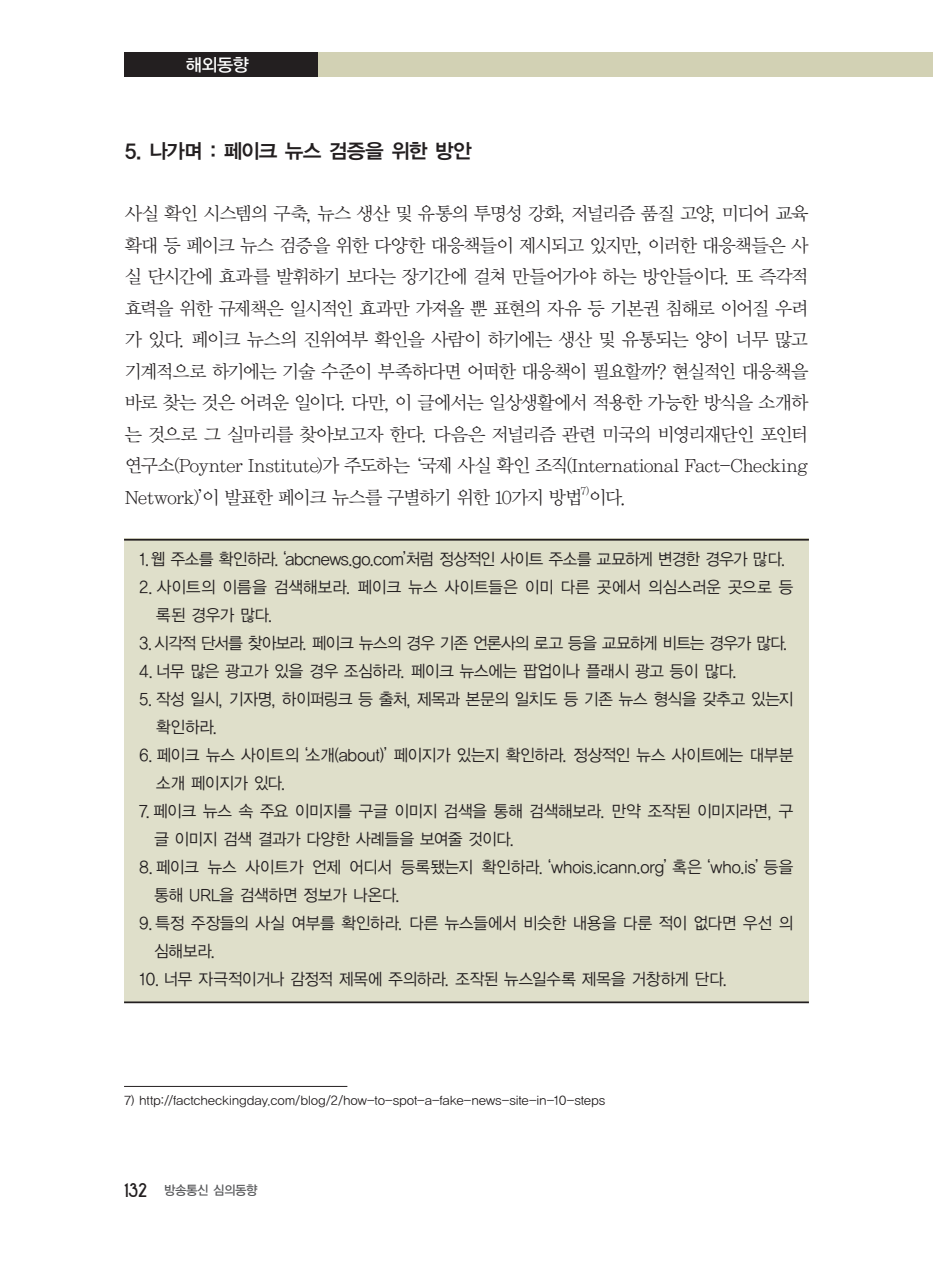
<style>
.page{position:relative;width:933px;height:1275px;background:#fff}
.page>*{position:absolute;margin:0;border:0;box-sizing:border-box;transform-origin:0 0}
.t1{font:20.12px "YGO14";letter-spacing:-.12em;color:#231f20}
.t2{font:18.55px/31.5px "Y Mj O12";letter-spacing:-.12em;color:#231f20;text-align:justify}
.t3{font:17.5px "YGO13";color:#fff}
.t4{font:17.5px "Brassfield";color:#231f20}
.t5{font:16.45px "YGO12";letter-spacing:-.095em;color:#231f20;scale:.95 1}
.t6{font:16.45px "YGO12";letter-spacing:-.12em;color:#231f20;scale:.95 1}
.t7{font:16.45px "YGO12";letter-spacing:-.125em;color:#231f20;scale:.95 1}
.t8{font:16.45px "YGO12";letter-spacing:-.075em;color:#231f20;scale:.95 1}
.t9{font:12.78px "YGO13";letter-spacing:-.1em;color:#57585a;scale:.95 1}
.t10{font:12.25px "YGO12";letter-spacing:-.09em;color:#231f20}
.t11{font:10.85px "Y Mj O12";color:#231f20}
</style>
<div class="page">
<div style="left:124px;top:538px;width:685px;height:464px;background:#dfdfca"></div>
<hr style="left:124px;top:539px;width:685px;height:2px;background:#231f20">
<hr style="left:124px;top:1001px;width:685px;height:2px;background:#231f20">
<hr style="left:124px;top:1086px;width:223px;height:1px;background:#231f20">
<div style="left:124px;top:52px;width:809px;height:25px;background:#d2d1b4"></div>
<div style="left:124px;top:52px;width:193px;height:25px;background:#231f20"></div>
<p class="t3" style="left:185px;top:54px;width:66px">해외동향</p>
<p class="t1" style="left:124px;top:139px;width:350px">5. 나가며 : 페이크 뉴스 검증을 위한 방안</p>
<p class="t2" style="left:124px;top:198px;width:686px">사실 확인 시스템의 구축, 뉴스 생산 및 유통의 투명성 강화, 저널리즘 품질 고양, 미디어 교육 확대 등 페이크 뉴스 검증을 위한 다양한 대응책들이 제시되고 있지만, 이러한 대응책들은 사 실 단시간에 효과를 발휘하기 보다는 장기간에 걸쳐 만들어가야 하는 방안들이다. 또 즉각적 효력을 위한 규제책은 일시적인 효과만 가져올 뿐 표현의 자유 등 기본권 침해로 이어질 우려 가 있다. 페이크 뉴스의 진위여부 확인을 사람이 하기에는 생산 및 유통되는 양이 너무 많고 기계적으로 하기에는 기술 수준이 부족하다면 어떠한 대응책이 필요할까? 현실적인 대응책을 바로 찾는 것은 어려운 일이다. 다만, 이 글에서는 일상생활에서 적용한 가능한 방식을 소개하 는 것으로 그 실마리를 찾아보고자 한다. 다음은 저널리즘 관련 미국의 비영리재단인 포인터 연구소(Poynter Institute)가 주도하는‘국제 사실 확인 조직(International Fact-Checking Network)’이 발표한 페이크 뉴스를 구별하기 위한 10가지 방법 이다.</p>
<p class="t11" style="left:580px;top:484px;width:11px">7)</p>
<p class="t6" style="left:139px;top:548px;width:683px">1. 웹 주소를 확인하라.‘abcnews.go.com’처럼 정상적인 사이트 주소를 교묘하게 변경한 경우가 많다.</p>
<p class="t8" style="left:139px;top:576px;width:691px">2. 사이트의 이름을 검색해보라. 페이크 뉴스 사이트들은 이미 다른 곳에서 의심스러운 곳으로 등</p>
<p class="t5" style="left:156px;top:604px;width:125px">록된 경우가 많다.</p>
<p class="t7" style="left:139px;top:632px;width:685px">3.시각적 단서를 찾아보라. 페이크 뉴스의 경우 기존 언론사의 로고 등을 교묘하게 비트는 경우가 많다.</p>
<p class="t5" style="left:139px;top:660px;width:631px">4. 너무 많은 광고가 있을 경우 조심하라. 페이크 뉴스에는 팝업이나 플래시 광고 등이 많다.</p>
<p class="t5" style="left:139px;top:688px;width:691px">5. 작성 일시, 기자명, 하이퍼링크 등 출처, 제목과 본문의 일치도 등 기존 뉴스 형식을 갖추고 있는지</p>
<p class="t5" style="left:156px;top:716px;width:67px">확인하라.</p>
<p class="t5" style="left:139px;top:744px;width:691px">6. 페이크 뉴스 사이트의‘소개(about)’페이지가 있는지 확인하라. 정상적인 뉴스 사이트에는 대부분</p>
<p class="t5" style="left:156px;top:772px;width:139px">소개 페이지가 있다.</p>
<p class="t5" style="left:139px;top:800px;width:691px">7. 페이크 뉴스 속 주요 이미지를 구글 이미지 검색을 통해 검색해보라. 만약 조작된 이미지라면, 구</p>
<p class="t5" style="left:154px;top:828px;width:381px">글 이미지 검색 결과가 다양한 사례들을 보여줄 것이다.</p>
<p class="t5" style="left:139px;top:856px;width:691px">8. 페이크 뉴스 사이트가 언제 어디서 등록됐는지 확인하라.‘whois.icann.org’혹은‘who.is’등을</p>
<p class="t5" style="left:154px;top:884px;width:261px">통해 URL을 검색하면 정보가 나온다.</p>
<p class="t5" style="left:139px;top:912px;width:691px">9. 특정 주장들의 사실 여부를 확인하라. 다른 뉴스들에서 비슷한 내용을 다룬 적이 없다면 우선 의</p>
<p class="t5" style="left:154px;top:940px;width:67px">심해보라.</p>
<p class="t5" style="left:139px;top:968px;width:621px">10. 너무 자극적이거나 감정적 제목에 주의하라. 조작된 뉴스일수록 제목을 거창하게 단다.</p>
<p class="t10" style="left:124px;top:1092px;width:483px">7) http://factcheckingday.com/blog/2/how-to-spot-a-fake-news-site-in-10-steps</p>
<p class="t4" style="left:124px;top:1179px;width:25px">132</p>
<p class="t9" style="left:164px;top:1182px;width:101px">방송통신 심의동향</p>
</div>
